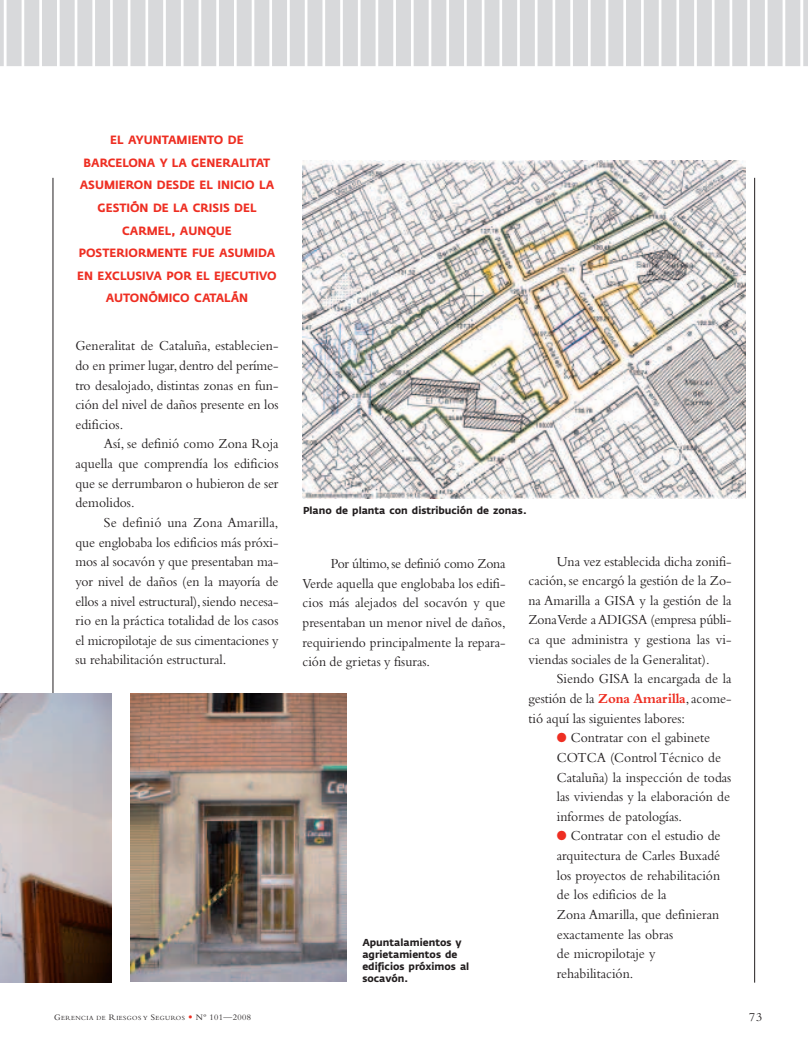
<style>
.page{position:relative;width:808px;height:1053px;background:#fff}
.page>*{position:absolute;margin:0;border:0;box-sizing:border-box;transform-origin:0 0}
.t1{font:14.38px/19.6px "Bembo";color:#231f20;text-align:justify;scale:.95 1}
.t2{font:12.5px "Bembo";color:#231f20}
.t3{font:700 11.88px/22.5px "Fedra Sans";color:#ee2e22;text-align:center;scale:.95 1}
.t4{font:700 10px/12px "Fedra Sans";color:#231f20}
.t5{font:6.5px "Bembo";letter-spacing:.065em;color:#231f20}
.s1{font-weight:700;color:#ee2e22}
.s2{color:#ee2e22}
.s3{font-size:8.75px}
.s4{font-family:"Goudy";font-size:8.75px;color:#ee2e22}
</style>
<div class="page">
<hr style="left:53px;top:178px;width:1px;height:804px;background:#231f20">
<hr style="left:754px;top:178px;width:1px;height:804px;background:#231f20">
<hr style="left:0;top:0;width:4px;height:66px;background:#d8d9db">
<div style="left:7px;top:0;width:15px;height:66px;background:#d8d9db"></div>
<div style="left:24px;top:0;width:15px;height:66px;background:#d8d9db"></div>
<div style="left:42px;top:0;width:15px;height:66px;background:#d8d9db"></div>
<div style="left:60px;top:0;width:15px;height:66px;background:#d8d9db"></div>
<div style="left:77px;top:0;width:15px;height:66px;background:#d8d9db"></div>
<div style="left:95px;top:0;width:15px;height:66px;background:#d8d9db"></div>
<div style="left:113px;top:0;width:15px;height:66px;background:#d8d9db"></div>
<div style="left:130px;top:0;width:15px;height:66px;background:#d8d9db"></div>
<div style="left:148px;top:0;width:15px;height:66px;background:#d8d9db"></div>
<div style="left:166px;top:0;width:15px;height:66px;background:#d8d9db"></div>
<div style="left:184px;top:0;width:15px;height:66px;background:#d8d9db"></div>
<div style="left:201px;top:0;width:15px;height:66px;background:#d8d9db"></div>
<div style="left:219px;top:0;width:15px;height:66px;background:#d8d9db"></div>
<div style="left:237px;top:0;width:15px;height:66px;background:#d8d9db"></div>
<div style="left:254px;top:0;width:15px;height:66px;background:#d8d9db"></div>
<div style="left:272px;top:0;width:15px;height:66px;background:#d8d9db"></div>
<div style="left:290px;top:0;width:15px;height:66px;background:#d8d9db"></div>
<div style="left:307px;top:0;width:15px;height:66px;background:#d8d9db"></div>
<div style="left:325px;top:0;width:15px;height:66px;background:#d8d9db"></div>
<div style="left:343px;top:0;width:15px;height:66px;background:#d8d9db"></div>
<div style="left:361px;top:0;width:15px;height:66px;background:#d8d9db"></div>
<div style="left:378px;top:0;width:15px;height:66px;background:#d8d9db"></div>
<div style="left:396px;top:0;width:15px;height:66px;background:#d8d9db"></div>
<div style="left:414px;top:0;width:15px;height:66px;background:#d8d9db"></div>
<div style="left:431px;top:0;width:15px;height:66px;background:#d8d9db"></div>
<div style="left:449px;top:0;width:15px;height:66px;background:#d8d9db"></div>
<div style="left:467px;top:0;width:15px;height:66px;background:#d8d9db"></div>
<div style="left:484px;top:0;width:15px;height:66px;background:#d8d9db"></div>
<div style="left:502px;top:0;width:15px;height:66px;background:#d8d9db"></div>
<div style="left:520px;top:0;width:15px;height:66px;background:#d8d9db"></div>
<div style="left:537px;top:0;width:15px;height:66px;background:#d8d9db"></div>
<div style="left:555px;top:0;width:15px;height:66px;background:#d8d9db"></div>
<div style="left:573px;top:0;width:15px;height:66px;background:#d8d9db"></div>
<div style="left:591px;top:0;width:15px;height:66px;background:#d8d9db"></div>
<div style="left:608px;top:0;width:15px;height:66px;background:#d8d9db"></div>
<div style="left:626px;top:0;width:15px;height:66px;background:#d8d9db"></div>
<div style="left:644px;top:0;width:15px;height:66px;background:#d8d9db"></div>
<div style="left:661px;top:0;width:15px;height:66px;background:#d8d9db"></div>
<div style="left:679px;top:0;width:15px;height:66px;background:#d8d9db"></div>
<div style="left:697px;top:0;width:15px;height:66px;background:#d8d9db"></div>
<div style="left:732px;top:0;width:15px;height:66px;background:#d8d9db"></div>
<div style="left:714px;top:0;width:15px;height:66px;background:#d8d9db"></div>
<div style="left:750px;top:0;width:15px;height:66px;background:#d8d9db"></div>
<div style="left:785px;top:0;width:15px;height:66px;background:#d8d9db"></div>
<div style="left:803px;top:0;width:5px;height:66px;background:#d8d9db"></div>
<div style="left:767px;top:0;width:15px;height:66px;background:#d8d9db"></div>
<img style="left:131px;top:693px;width:215px;height:288px">
<img style="left:0;top:693px;width:112px;height:289px">
<img style="left:303px;top:161px;width:442px;height:337px">
<p class="t3" style="left:77px;top:130px;width:212px">EL AYUNTAMIENTO DE<br>BARCELONA Y LA GENERALITAT<br>ASUMIERON DESDE EL INICIO LA<br>GESTIÓN DE LA CRISIS DEL<br>CARMEL, AUNQUE<br>POSTERIORMENTE FUE ASUMIDA<br>EN EXCLUSIVA POR EL EJECUTIVO<br>AUTONÓMICO CATALÁN</p>
<p class="t1" style="left:75px;top:337px;width:215px">Generalitat de Cataluña, establecien&shy;do en primer lugar, dentro del períme&shy;tro desalojado, distintas zonas en fun&shy;ción del nivel de daños presente en los edificios.</p>
<p class="t1" style="left:75px;top:435px;width:215px;text-indent:28px">Así, se definió como Zona Roja aquella que comprendía los edificios que se derrumbaron o hubieron de ser demolidos.</p>
<p class="t1" style="left:75px;top:514px;width:215px;text-indent:28px">Se definió una Zona Amarilla, que englobaba los edificios más próxi&shy;mos al socavón y que presentaban ma&shy;yor nivel de daños (en la mayoría de ellos a nivel estructural),siendo necesa&shy;rio en la práctica totalidad de los casos el micropilotaje de sus cimentaciones y su rehabilitación estructural.</p>
<p class="t4" style="left:303px;top:505px;width:225px">Plano de planta con distribución de zonas.</p>
<p class="t1" style="left:303px;top:555px;width:215px;text-indent:28px">Por último,se definió como Zona Verde aquella que englobaba los edifi&shy;cios más alejados del socavón y que presentaban un menor nivel de daños, requiriendo principalmente la repara&shy;ción de grietas y fisuras.</p>
<p class="t4" style="left:362px;top:937px;width:108px">Apuntalamientos y agrietamientos de edificios próximos al socavón.</p>
<p class="t1" style="left:528px;top:552px;width:215px;text-indent:28px">Una vez establecida dicha zonifi&shy;cación, se encargó la gestión de la Zo&shy;na Amarilla a GISA y la gestión de la Zona Verde a ADIGSA (empresa públi&shy;ca que administra y gestiona las vi&shy;viendas sociales de la Generalitat).</p>
<p class="t1" style="left:528px;top:670px;width:215px;text-indent:28px">Siendo GISA la encargada de la gestión de la <span class="s1">Zona Amarilla</span>, acome&shy;tió aquí las siguientes labores:</p>
<p class="t1" style="left:557px;top:729px;width:185px;text-align:left"><span class="s2">●</span> Contratar con el gabinete<br>COTCA (Control Técnico de<br>Cataluña) la inspección de todas las viviendas y la elaboración de informes de patologías.</p>
<p class="t1" style="left:557px;top:827px;width:174px;text-align:left"><span class="s2">●</span> Contratar con el estudio de arquitectura de Carles Buxadé los proyectos de rehabilitación de los edificios de la<br>Zona Amarilla, que definieran exactamente las obras<br>de micropilotaje y rehabilitación.</p>
<p class="t5" style="left:54px;top:1015px;width:199px"><span class="s3">G</span>ERENCIA DE <span class="s3">R</span>IESGOS Y <span class="s3">S</span>EGUROS <span class="s4">•</span> <span class="s3">Nº 101—2008</span></p>
<p class="t2" style="left:749px;top:1012px;width:14px">73</p>
</div>
